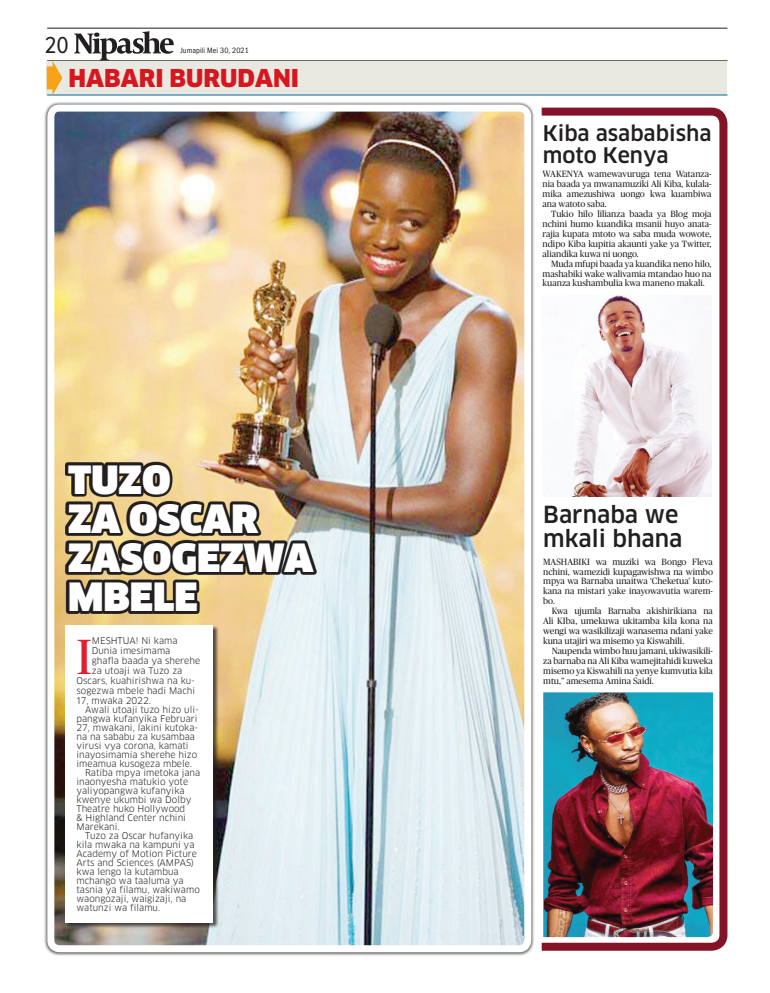
<style>
.page{position:relative;width:770px;height:993px;background:#fff}
.page>*{position:absolute;margin:0;border:0;box-sizing:border-box;transform-origin:0 0}
.t1{font:49.3px "Publico";color:#e41d2c}
.t2{font:900 38px/39px "Clan LF";color:#fff}
.t3{font:900 24px "Clan OSF";color:#d7171f}
.t4{font:24px "Proxima Nova Cond";color:#231f20}
.t5{font:500 23px/24px "Clan LF";color:#231f20}
.t6{font:500 21px/22px "Clan LF";color:#231f20}
.t7{font:9px/9.9px "Publico";color:#231f20;text-align:justify}
.t8{font:9px "Clan LF";color:#231f20}
.t9{font:condensed 8px "Franklin Gothic";letter-spacing:.01em;color:#231f20}
</style>
<div class="page">
<img style="left:55px;top:112px;width:468px;height:831px">
<div style="left:47px;top:104px;width:484px;height:847px;border:7px solid #fff;border-radius:9px"></div>
<svg style="left:533px;top:107px;width:195px;height:844px"></svg>
<img style="left:543px;top:692px;width:170px;height:244px">
<hr style="left:47px;top:28px;width:680px;height:1px;background:#231f20">
<div style="left:47px;top:61px;width:680px;height:34px;background:#e9e9e1"></div>
<hr style="left:47px;top:95px;width:680px;height:1px;background:#00689e">
<svg style="left:47px;top:61px;width:15px;height:34px"></svg>
<svg style="left:74px;top:31px;width:100px;height:29px"></svg>
<div style="left:65px;top:624px;width:154px;height:304px;background:#231f20;opacity:.75"></div>
<div style="left:66px;top:625px;width:147px;height:297px;background:#fff"></div>
<img style="left:65px;top:461px;width:252px;height:153px">
<img style="left:542px;top:295px;width:169px;height:201px">
<h3 class="t4" style="left:45px;top:34px;width:26px">20</h3>
<p class="t9" style="left:180px;top:45px;width:70px">Jumapili Mei 30, 2021</p>
<h3 class="t3" style="left:68px;top:65px;width:232px">HABARI BURUDANI</h3>
<h2 class="t2" style="left:68px;top:460px;width:247px">TUZO<br>ZA OSCAR<br>ZASOGEZWA<br>MBELE</h2>
<h1 class="t1" style="left:76px;top:629px;width:17px">I</h1>
<p class="t8" style="left:92px;top:635px;width:87px">MESHTUA! Ni kama</p>
<p class="t8" style="left:92px;top:645px;width:80px">Dunia imesimama</p>
<p class="t8" style="left:92px;top:655px;width:110px">ghafla baada ya sherehe</p>
<p class="t8" style="left:92px;top:665px;width:92px">za utoaji wa Tuzo za</p>
<p class="t8" style="left:76px;top:675px;width:120px">Oscars, kuahirishwa na ku-</p>
<p class="t8" style="left:76px;top:685px;width:120px">sogezwa mbele hadi Machi</p>
<p class="t8" style="left:76px;top:695px;width:76px">17, mwaka 2022.</p>
<p class="t8" style="left:85px;top:704px;width:115px">Awali utoaji tuzo hizo uli-</p>
<p class="t8" style="left:76px;top:713px;width:122px">pangwa kufanyika Februari</p>
<p class="t8" style="left:76px;top:722px;width:123px">27, mwakani, lakini kutoka-</p>
<p class="t8" style="left:76px;top:731px;width:120px">na na sababu za kusambaa</p>
<p class="t8" style="left:76px;top:740px;width:114px">virusi vya corona, kamati</p>
<p class="t8" style="left:76px;top:749px;width:122px">inayosimamia sherehe hizo</p>
<p class="t8" style="left:76px;top:758px;width:117px">imeamua kusogeza mbele.</p>
<p class="t8" style="left:85px;top:767px;width:117px">Ratiba mpya imetoka jana</p>
<p class="t8" style="left:76px;top:776px;width:113px">inaonyesha matukio yote</p>
<p class="t8" style="left:76px;top:785px;width:110px">yaliyopangwa kufanyika</p>
<p class="t8" style="left:76px;top:794px;width:116px">kwenye ukumbi wa Dolby</p>
<p class="t8" style="left:76px;top:803px;width:110px">Theatre huko Hollywood</p>
<p class="t8" style="left:76px;top:812px;width:111px">&amp; Highland Center nchini</p>
<p class="t8" style="left:76px;top:821px;width:45px">Marekani.</p>
<p class="t8" style="left:85px;top:830px;width:110px">Tuzo za Oscar hufanyika</p>
<p class="t8" style="left:76px;top:839px;width:119px">kila mwaka na kampuni ya</p>
<p class="t8" style="left:76px;top:848px;width:122px">Academy of Motion Picture</p>
<p class="t8" style="left:76px;top:857px;width:119px">Arts and Sciences (AMPAS)</p>
<p class="t8" style="left:76px;top:866px;width:104px">kwa lengo la kutambua</p>
<p class="t8" style="left:76px;top:875px;width:109px">mchango wa taaluma ya</p>
<p class="t8" style="left:76px;top:884px;width:125px">tasnia ya filamu, wakiwamo</p>
<p class="t8" style="left:76px;top:893px;width:111px">waongozaji, waigizaji, na</p>
<p class="t8" style="left:76px;top:902px;width:85px">watunzi wa filamu.</p>
<h3 class="t6" style="left:542px;top:122px;width:170px">Kiba asababisha moto Kenya</h3>
<p class="t7" style="left:542px;top:169px;width:171px">WAKENYA wamewavuruga tena Watanza&shy;nia baada ya mwanamuziki Ali Kiba, kulala&shy;mika amezushiwa uongo kwa kuambiwa ana watoto saba.</p>
<p class="t7" style="left:542px;top:209px;width:171px;text-indent:9px">Tukio hilo lilianza baada ya Blog moja nchini humo kuandika msanii huyo anata&shy;rajia kupata mtoto wa saba muda wowote, ndipo Kiba kupitia akaunti yake ya Twitter, aliandika kuwa ni uongo.</p>
<p class="t7" style="left:542px;top:258px;width:171px;text-indent:9px">Muda mfupi baada ya kuandika neno hilo, mashabiki wake walivamia mtandao huo na kuanza kushambulia kwa maneno makali.</p>
<h3 class="t5" style="left:543px;top:502px;width:141px">Barnaba we mkali bhana</h3>
<p class="t7" style="left:543px;top:556px;width:171px">MASHABIKI wa muziki wa Bongo Fleva nchini, wamezidi kupagawishwa na wimbo mpya wa Barnaba unaitwa ‘Cheketua’ kuto&shy;kana na mistari yake inayowavutia warem&shy;bo.</p>
<p class="t7" style="left:543px;top:606px;width:171px;text-indent:9px">Kwa ujumla Barnaba akishirikiana na Ali KIba, umekuwa ukitamba kila kona na wengi wa wasikilizaji wanasema ndani yake kuna utajiri wa misemo ya Kiswahili.</p>
<p class="t7" style="left:543px;top:645px;width:171px;text-indent:9px">Naupenda wimbo huu jamani, ukiwasikili&shy;za barnaba na Ali Kiba wamejitahidi kuweka misemo ya Kiswahili na yenye kumvutia kila mtu,” amesema Amina Saidi.</p>
</div>
